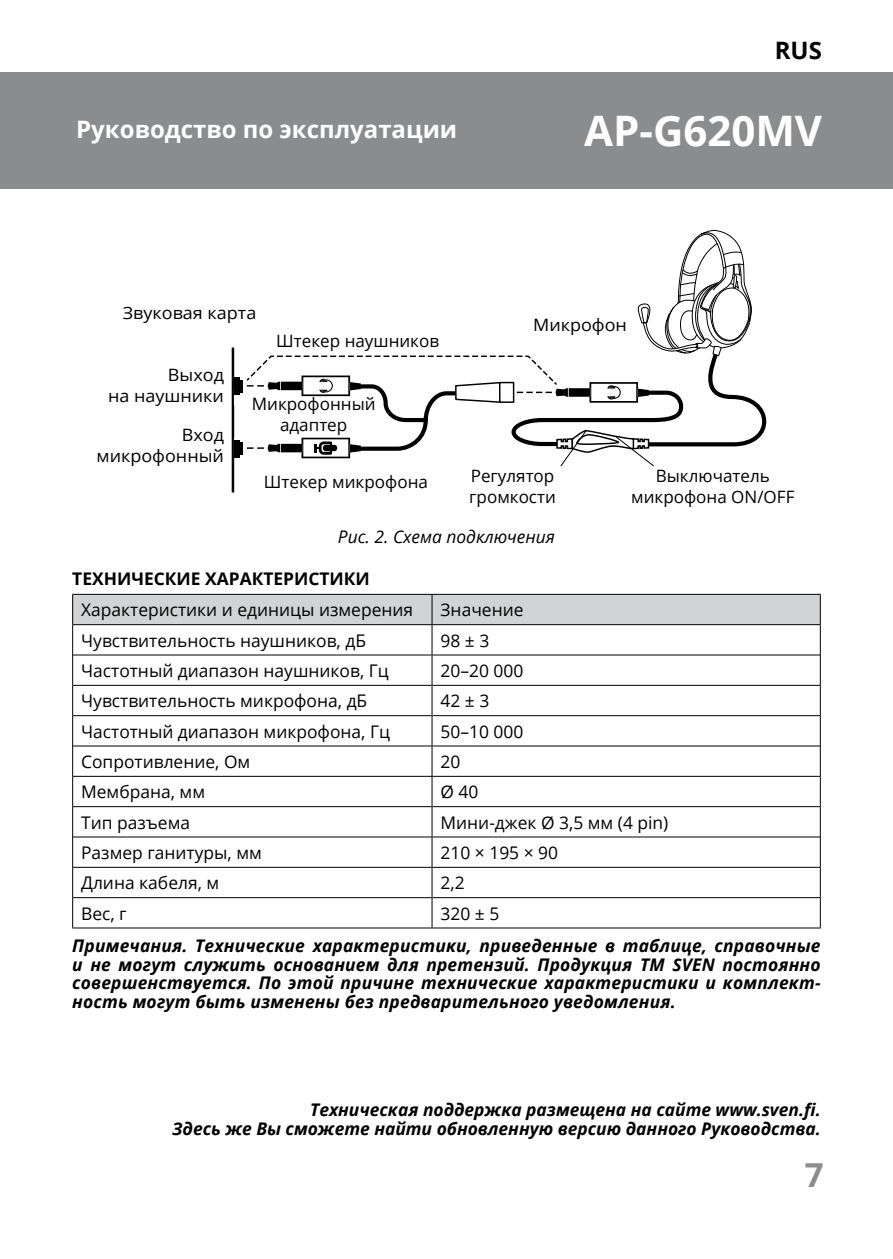
<style>
.page{position:relative;width:893px;height:1259px;background:#fff}
.page>*{position:absolute;margin:0;border:0;box-sizing:border-box;transform-origin:0 0}
.t1{font:700 42px "Open Sans";color:#fff}
.t2{font:700 33px "Open Sans";color:#8a8c8e}
.t3{font:700 24px "Open Sans";color:#fff}
.t4{font:700 24px "Open Sans";color:#000}
.t5{font:italic 700 17.4px/18.9px "Open Sans";color:#000;text-align:justify}
.t6{font:17.4px "Open Sans";color:#000}
.t7{font:700 17.4px "Open Sans";color:#000}
.t8{font:italic 17.4px "Open Sans";color:#000}
.t9{font:17.1px/20.4px "Open Sans";color:#000;text-align:center}
.t10{font:17.1px/20.4px "Open Sans";color:#000;text-align:right;scale:1.05 1}
</style>
<div class="page">
<div style="left:0;top:72px;width:893px;height:117px;background:#8a8c8e"></div>
<svg style="left:73px;top:625px;width:747px;height:302px"></svg>
<div style="left:72px;top:594px;width:749px;height:30px;background:#d1d3d4"></div>
<hr style="left:72px;top:624px;width:360px;height:1px;background:#000">
<hr style="left:432px;top:624px;width:389px;height:1px;background:#000">
<hr style="left:73px;top:654px;width:359px;height:1px;background:#000">
<hr style="left:73px;top:685px;width:359px;height:1px;background:#000">
<hr style="left:432px;top:685px;width:388px;height:1px;background:#000">
<hr style="left:73px;top:715px;width:359px;height:1px;background:#000">
<hr style="left:73px;top:745px;width:359px;height:1px;background:#000">
<hr style="left:73px;top:776px;width:359px;height:1px;background:#000">
<hr style="left:73px;top:806px;width:359px;height:1px;background:#000">
<hr style="left:432px;top:806px;width:388px;height:1px;background:#000">
<hr style="left:73px;top:836px;width:359px;height:1px;background:#000">
<hr style="left:432px;top:836px;width:388px;height:1px;background:#000">
<hr style="left:73px;top:867px;width:359px;height:1px;background:#000">
<hr style="left:432px;top:867px;width:388px;height:1px;background:#000">
<hr style="left:73px;top:897px;width:359px;height:1px;background:#000">
<hr style="left:432px;top:897px;width:388px;height:1px;background:#000">
<hr style="left:72px;top:625px;width:1px;height:30px;background:#000">
<hr style="left:72px;top:655px;width:1px;height:30px;background:#000">
<hr style="left:72px;top:685px;width:1px;height:30px;background:#000">
<hr style="left:72px;top:715px;width:1px;height:31px;background:#000">
<hr style="left:72px;top:746px;width:1px;height:30px;background:#000">
<hr style="left:72px;top:776px;width:1px;height:30px;background:#000">
<hr style="left:72px;top:806px;width:1px;height:31px;background:#000">
<hr style="left:72px;top:837px;width:1px;height:30px;background:#000">
<hr style="left:72px;top:867px;width:1px;height:30px;background:#000">
<hr style="left:72px;top:897px;width:1px;height:30px;background:#000">
<hr style="left:72px;top:927px;width:360px;height:1px;background:#000">
<hr style="left:432px;top:654px;width:388px;height:1px;background:#000">
<hr style="left:432px;top:715px;width:388px;height:1px;background:#000">
<hr style="left:431px;top:625px;width:2px;height:30px;background:#000">
<hr style="left:820px;top:625px;width:1px;height:30px;background:#000">
<hr style="left:431px;top:655px;width:2px;height:30px;background:#000">
<hr style="left:820px;top:655px;width:1px;height:30px;background:#000">
<hr style="left:431px;top:685px;width:2px;height:30px;background:#000">
<hr style="left:820px;top:685px;width:1px;height:30px;background:#000">
<hr style="left:431px;top:715px;width:2px;height:30px;background:#000">
<hr style="left:820px;top:715px;width:1px;height:31px;background:#000">
<hr style="left:431px;top:776px;width:2px;height:30px;background:#000">
<hr style="left:820px;top:776px;width:1px;height:30px;background:#000">
<hr style="left:431px;top:806px;width:2px;height:31px;background:#000">
<hr style="left:820px;top:806px;width:1px;height:31px;background:#000">
<hr style="left:431px;top:837px;width:2px;height:30px;background:#000">
<hr style="left:820px;top:837px;width:1px;height:30px;background:#000">
<hr style="left:431px;top:867px;width:2px;height:30px;background:#000">
<hr style="left:820px;top:867px;width:1px;height:30px;background:#000">
<hr style="left:431px;top:897px;width:2px;height:30px;background:#000">
<hr style="left:820px;top:897px;width:1px;height:30px;background:#000">
<hr style="left:432px;top:927px;width:389px;height:1px;background:#000">
<hr style="left:432px;top:745px;width:388px;height:1px;background:#000">
<hr style="left:432px;top:776px;width:388px;height:1px;background:#000">
<hr style="left:431px;top:746px;width:2px;height:30px;background:#000">
<hr style="left:820px;top:746px;width:1px;height:30px;background:#000">
<svg style="left:232px;top:347px;width:2px;height:145px"></svg>
<div style="left:234px;top:377px;width:6px;height:18px;background:#000"></div>
<div style="left:234px;top:440px;width:6px;height:17px;background:#000"></div>
<svg style="left:240px;top:230px;width:527px;height:237px"></svg>
<h3 class="t3" style="left:76px;top:113px;width:382px">Руководство по эксплуатации</h3>
<h3 class="t4" style="left:775px;top:34px;width:49px">RUS</h3>
<h1 class="t1" style="left:584px;top:101px;width:240px">AP-G620MV</h1>
<p class="t10" style="left:123px;top:302px;width:129px">Звуковая карта</p>
<p class="t9" style="left:276px;top:330px;width:164px">Штекер наушников</p>
<p class="t10" style="left:108px;top:364px;width:112px">Выход<br>на наушники</p>
<p class="t10" style="left:96px;top:424px;width:123px">Вход микрофонный</p>
<p class="t9" style="left:252px;top:393px;width:125px">Микрофонный адаптер</p>
<p class="t9" style="left:264px;top:471px;width:166px">Штекер микрофона</p>
<p class="t10" style="left:533px;top:314px;width:91px">Микрофон</p>
<p class="t9" style="left:469px;top:465px;width:88px;text-align:left">Регулятор громкости</p>
<p class="t9" style="left:631px;top:465px;width:165px">Выключатель микрофона ON/OFF</p>
<p class="t8" style="left:338px;top:525px;width:219px">Рис. 2. Схема подключения</p>
<p class="t7" style="left:72px;top:567px;width:299px">ТЕХНИЧЕСКИЕ ХАРАКТЕРИСТИКИ</p>
<p class="t6" style="left:81px;top:598px;width:334px">Характеристики и единицы измерения</p>
<p class="t6" style="left:441px;top:598px;width:84px">Значение</p>
<p class="t6" style="left:81px;top:628px;width:286px">Чувствительность наушников, дБ</p>
<p class="t6" style="left:441px;top:628px;width:50px">98 ± 3</p>
<p class="t6" style="left:81px;top:658px;width:309px">Частотный диапазон наушников, Гц</p>
<p class="t6" style="left:441px;top:658px;width:84px">20–20 000</p>
<p class="t6" style="left:81px;top:689px;width:288px">Чувствительность микрофона, дБ</p>
<p class="t6" style="left:441px;top:689px;width:50px">42 ± 3</p>
<p class="t6" style="left:81px;top:719px;width:310px">Частотный диапазон микрофона, Гц</p>
<p class="t6" style="left:441px;top:719px;width:84px">50–10 000</p>
<p class="t6" style="left:81px;top:749px;width:171px">Сопротивление, Ом</p>
<p class="t6" style="left:441px;top:749px;width:21px">20</p>
<p class="t6" style="left:81px;top:780px;width:126px">Мембрана, мм</p>
<p class="t6" style="left:441px;top:780px;width:39px">Ø 40</p>
<p class="t6" style="left:81px;top:810px;width:111px">Тип разъема</p>
<p class="t6" style="left:441px;top:810px;width:229px">Мини-джек Ø 3,5 мм (4 pin)</p>
<p class="t6" style="left:81px;top:840px;width:182px">Размер ганитуры, мм</p>
<p class="t6" style="left:441px;top:840px;width:119px">210 × 195 × 90</p>
<p class="t6" style="left:81px;top:871px;width:140px">Длина кабеля, м</p>
<p class="t6" style="left:441px;top:871px;width:26px">2,2</p>
<p class="t6" style="left:81px;top:901px;width:47px">Вес, г</p>
<p class="t6" style="left:441px;top:901px;width:60px">320 ± 5</p>
<p class="t5" style="left:72px;top:935px;width:750px">Примечания. Технические характеристики, приведенные в таблице, справочные и не могут служить основанием для претензий. Продукция ТМ SVEN постоянно совершенствуется. По этой причине технические характеристики и комплект&shy;ность могут быть изменены без предварительного уведомления.</p>
<p class="t5" style="left:172px;top:1100px;width:650px;text-align:right">Техническая поддержка размещена на сайте www.sven.fi.<br>Здесь же Вы сможете найти обновленную версию данного Руководства.</p>
<h2 class="t2" style="left:805px;top:1151px;width:20px">7</h2>
</div>
